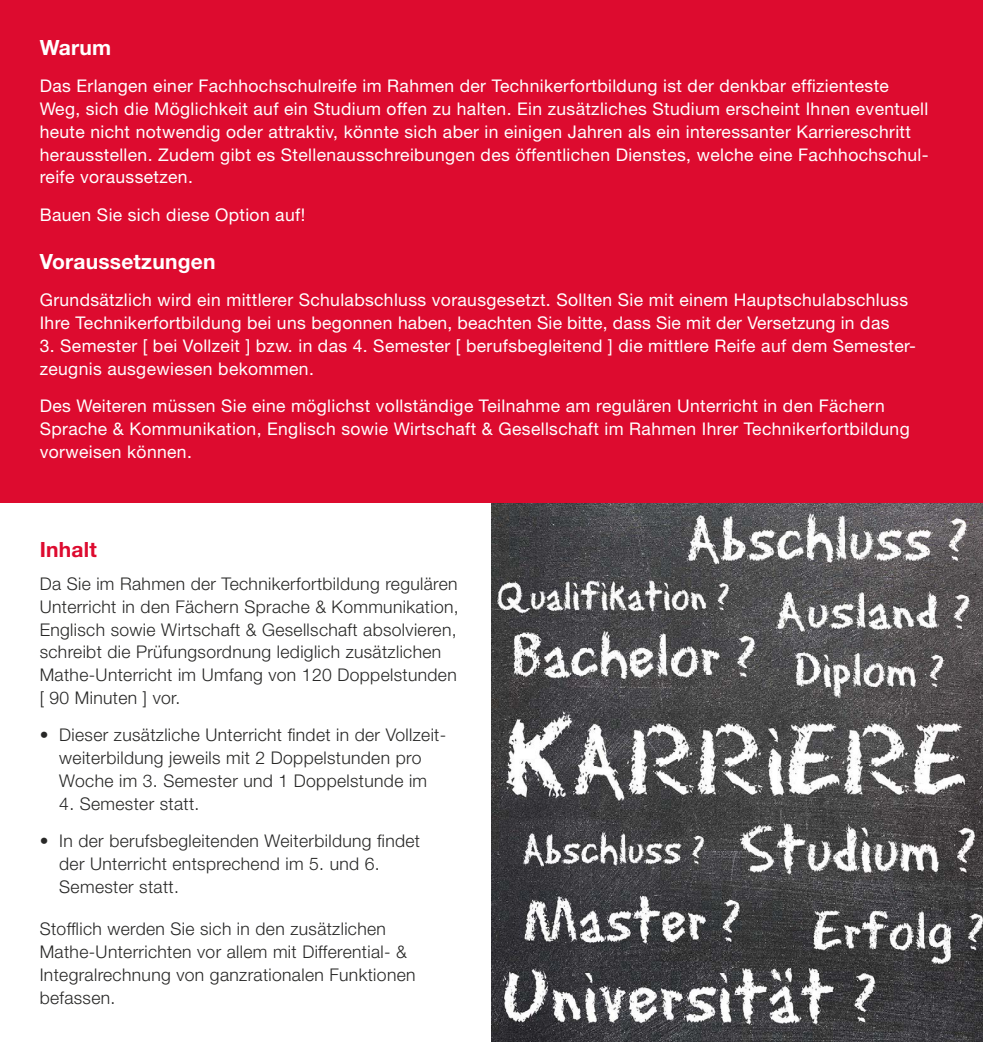
<style>
.page{position:relative;width:983px;height:1042px;background:#fff}
.page>*{position:absolute;margin:0;border:0;box-sizing:border-box;transform-origin:0 0}
.t1{font:700 21px "Helvetica Neue LT Pro";letter-spacing:.01em;color:#fff}
.t2{font:700 21px "Helvetica Neue LT Pro";letter-spacing:.01em;color:#dd0b2f}
.t3{font:17.5px/22.8px "Helvetica Neue LT Pro";letter-spacing:.02em;color:#fff}
.t4{font:300 17.5px/22.8px "Helvetica Neue LT Pro";letter-spacing:.02em;color:#282827}
</style>
<div class="page">
<img style="left:491px;top:502px;width:491px;height:540px">
<div style="left:0;top:0;width:982px;height:502px;background:#dd0b2f"></div>
<p class="t1" style="left:40px;top:34px;width:73px">Warum</p>
<p class="t3" style="left:40px;top:74px;width:890px">Das Erlangen einer Fachhochschulreife im Rahmen der Technikerfortbildung ist der denkbar effizienteste Weg, sich die Möglichkeit auf ein Studium offen zu halten. Ein zusätzliches Studium erscheint Ihnen eventuell heute nicht notwendig oder attraktiv, könnte sich aber in einigen Jahren als ein interessanter Karriereschritt herausstellen. Zudem gibt es Stellenausschreibungen des öffentlichen Dienstes, welche eine Fachhochschul&shy;reife voraussetzen.</p>
<p class="t3" style="left:40px;top:203px;width:267px">Bauen Sie sich diese Option auf!</p>
<p class="t1" style="left:40px;top:248px;width:177px">Voraussetzungen</p>
<p class="t3" style="left:40px;top:289px;width:869px">Grundsätzlich wird ein mittlerer Schulabschluss vorausgesetzt. Sollten Sie mit einem Hauptschulabschluss<br>Ihre Technikerfortbildung bei uns begonnen haben, beachten Sie bitte, dass Sie mit der Versetzung in das</p>
<p class="t3" style="left:40px;top:334px;width:877px">3. Semester [ bei Vollzeit ] bzw. in das 4. Semester [ berufsbegleitend ] die mittlere Reife auf dem Semester&shy;zeugnis ausgewiesen bekommen.</p>
<p class="t3" style="left:40px;top:394px;width:871px">Des Weiteren müssen Sie eine möglichst vollständige Teilnahme am regulären Unterricht in den Fächern<br>Sprache &amp; Kommunikation, Englisch sowie Wirtschaft &amp; Gesellschaft im Rahmen Ihrer Technikerfortbildung vorweisen können.</p>
<p class="t2" style="left:40px;top:536px;width:59px">Inhalt</p>
<p class="t4" style="left:40px;top:572px;width:420px">Da Sie im Rahmen der Technikerfortbildung regulären Unterricht in den Fächern Sprache &amp; Kommunikation, Englisch sowie Wirtschaft &amp; Gesellschaft absolvieren, schreibt die Prüfungsordnung lediglich zusätzlichen Mathe-Unterricht im Umfang von 120 Doppelstunden [ 90 Minuten ] vor.</p>
<p class="t4" style="left:40px;top:723px;width:408px;text-align:center">• Dieser zusätzliche Unterricht findet in der Vollzeit&shy;weiterbildung jeweils mit 2 Doppelstunden pro<br>Woche im 3. Semester und 1 Doppelstunde im</p>
<p class="t4" style="left:59px;top:792px;width:142px">4. Semester statt.</p>
<p class="t4" style="left:59px;top:829px;width:362px;text-indent:-20px">• In der berufsbegleitenden Weiterbildung findet der Unterricht entsprechend im 5. und 6.<br>Semester statt.</p>
<p class="t4" style="left:40px;top:917px;width:377px">Stofflich werden Sie sich in den zusätzlichen Mathe-Unterrichten vor allem mit Differential- &amp; Integralrechnung von ganzrationalen Funktionen befassen.</p>
</div>
